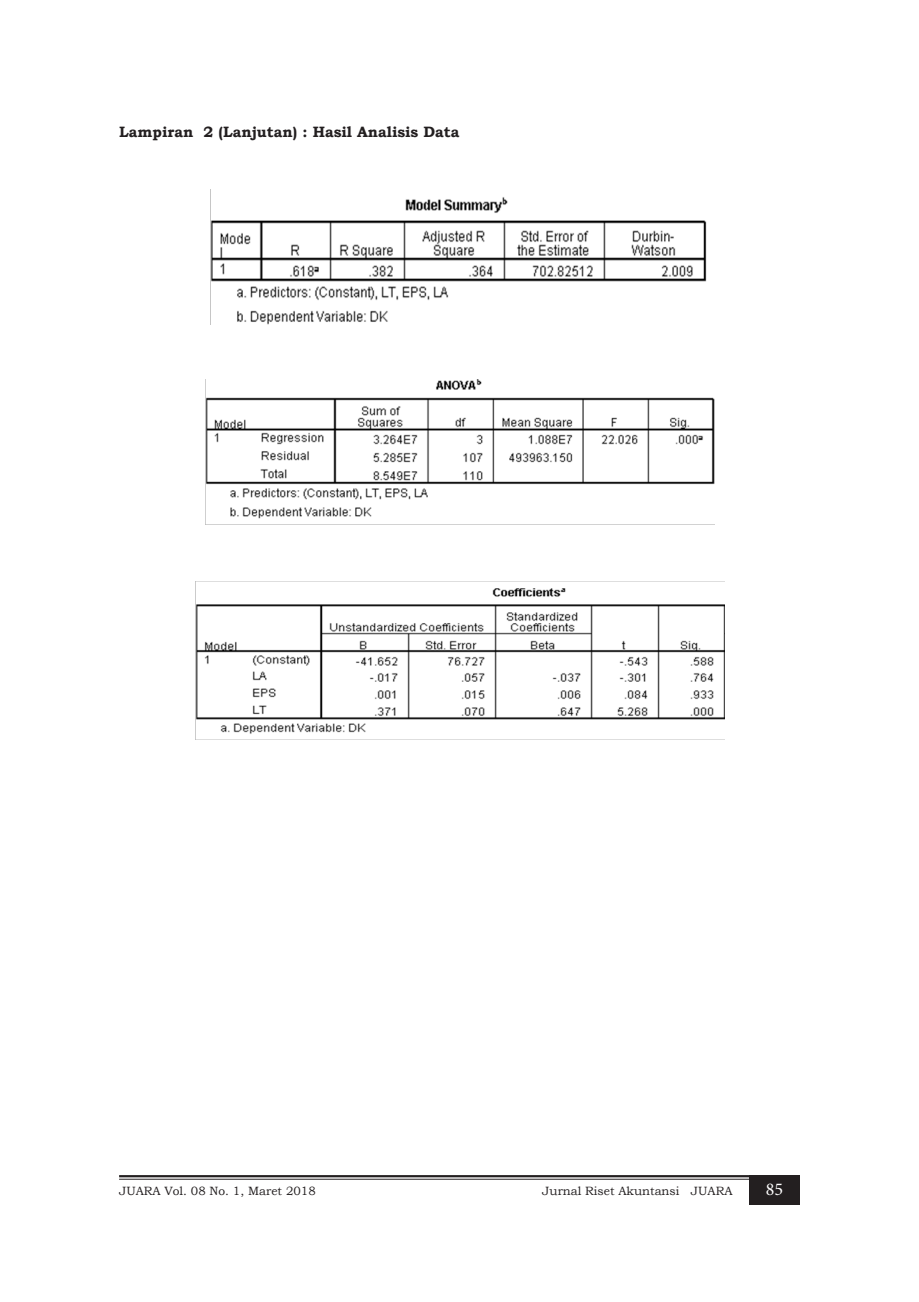
<style>
.page{position:relative;width:919px;height:1302px;background:#fff}
.page>*{position:absolute;margin:0;border:0;box-sizing:border-box;transform-origin:0 0}
.t1{font:18px "Minion Pro";color:#fff}
.Judul_sub{font:700 15px "Bookman Old Style";color:#231f20}
.t2{font:12px "Bookman Old Style";color:#231f20}
</style>
<div class="page">
<hr style="left:119px;top:1174px;width:680px;height:3px;background:#231f20">
<hr style="left:119px;top:1178px;width:680px;height:1px;background:#231f20">
<div style="left:749px;top:1174px;width:50px;height:30px;background:#231f20"></div>
<img style="left:195px;top:581px;width:529px;height:159px">
<img style="left:205px;top:379px;width:509px;height:146px">
<img style="left:210px;top:189px;width:497px;height:135px">
<p class="Judul_sub" style="left:119px;top:121px;width:342px">Lampiran 2 (Lanjutan) : Hasil Analisis Data</p>
<p class="t2" style="left:119px;top:1182px;width:198px">JUARA Vol. 08 No. 1, Maret 2018</p>
<p class="t2" style="left:542px;top:1182px;width:192px">Jurnal Riset Akuntansi JUARA</p>
<h1 class="t1" style="left:765px;top:1176px;width:19px">85</h1>
</div>
